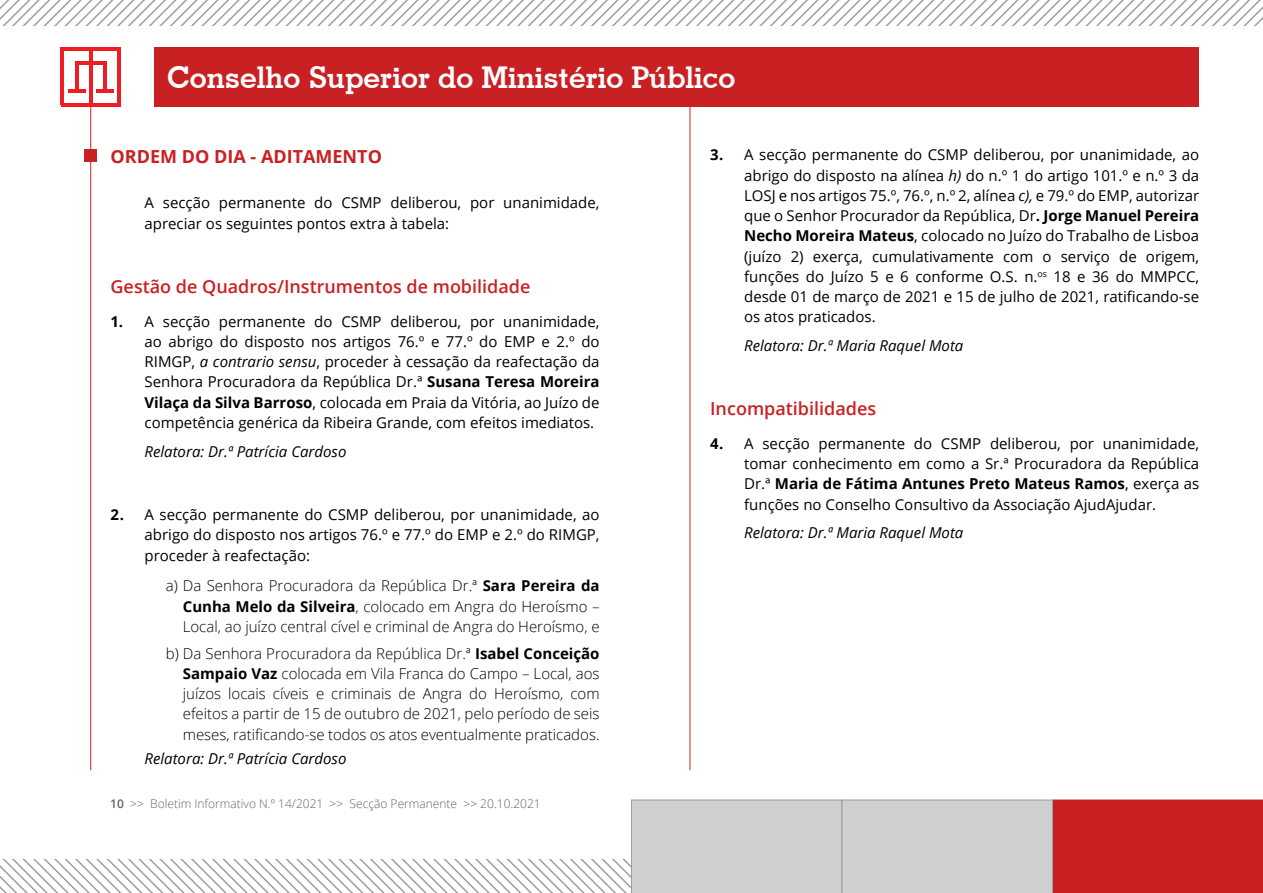
<style>
.page{position:relative;width:1263px;height:893px;background:#fff}
.page>*{position:absolute;margin:0;border:0;box-sizing:border-box;transform-origin:0 0}
.t1{font:700 30px "Geometric Slab 703 BT";color:#fff}
.t2{font:600 18px "Open Sans";color:#c92123}
.t3{font:700 18px "Open Sans";color:#c92123}
.t4{font:15px/20.2px "Open Sans";color:#000;text-align:justify}
.t5{font:300 15px/20.2px "Open Sans";color:#000;text-align:justify}
.t6{font:italic 15px "Open Sans";color:#000}
.t7{font:300 12px "Open Sans";color:#646464}
.s1{font-weight:700}
.s2{font-style:italic}
.s3{font-weight:600}
</style>
<div class="page">
<svg style="left:0;top:800px;width:1263px;height:93px"></svg>
<div style="left:154px;top:47px;width:1045px;height:60px;background:#c92123"></div>
<hr style="left:90px;top:104px;width:1px;height:666px;background:#c92123">
<hr style="left:75px;top:61px;width:3px;height:31px;background:#ed1d24">
<hr style="left:61px;top:47px;width:3px;height:58px;background:#ed1d24">
<hr style="left:117px;top:49px;width:3px;height:56px;background:#ed1d24">
<hr style="left:61px;top:103px;width:59px;height:4px;background:#ed1d24">
<hr style="left:61px;top:47px;width:59px;height:4px;background:#ed1d24">
<hr style="left:89px;top:48px;width:3px;height:56px;background:#ed1d24">
<hr style="left:68px;top:89px;width:17px;height:4px;background:#ed1d24">
<hr style="left:103px;top:61px;width:3px;height:31px;background:#ed1d24">
<hr style="left:75px;top:61px;width:31px;height:4px;background:#ed1d24">
<hr style="left:96px;top:89px;width:18px;height:4px;background:#ed1d24">
<hr style="left:690px;top:104px;width:1px;height:666px;background:#c92123">
<svg style="left:0;top:0;width:1263px;height:26px"></svg>
<div style="left:84px;top:149px;width:13px;height:13px;background:#c92123"></div>
<h1 class="t1" style="left:167px;top:60px;width:570px">Conselho Superior do Ministério Público</h1>
<p class="t3" style="left:111px;top:143px;width:176px">ORDEM DO DIA - Aditamento</p>
<p class="t4" style="left:145px;top:192px;width:456px">A secção permanente do CSMP deliberou, por unanimidade, apreciar os seguintes pontos extra à tabela:</p>
<p class="t2" style="left:111px;top:274px;width:421px">Gestão de Quadros/Instrumentos de mobilidade</p>
<p class="t4" style="left:145px;top:311px;width:456px;text-indent:-34px"><span class="s1">1.</span> A secção permanente do CSMP deliberou, por unanimidade, ao abrigo do disposto nos artigos 76.º e 77.º do EMP e 2.º do RIMGP, <span class="s2">a contrario sensu</span>, proceder à cessação da reafectação da Senhora Procuradora da República Dr.ª <span class="s1">Susana Teresa Moreira Vilaça da Silva Barroso</span>, colocada em Praia da Vitória, ao Juízo de competência genérica da Ribeira Grande, com efeitos imediatos.</p>
<p class="t6" style="left:145px;top:441px;width:203px">Relatora: Dr.ª Patrícia Cardoso</p>
<p class="t4" style="left:145px;top:504px;width:456px;text-indent:-34px"><span class="s1">2.</span> A secção permanente do CSMP deliberou, por unanimidade, ao abrigo do disposto nos artigos 76.º e 77.º do EMP e 2.º do RIMGP, proceder à reafectação:</p>
<p class="t5" style="left:183px;top:575px;width:418px;text-indent:-17px">a) Da Senhora Procuradora da República Dr.ª <span class="s1">Sara Pereira da Cunha Melo da Silveira</span>, colocado em Angra do Heroísmo – Local, ao juízo central cível e criminal de Angra do Heroísmo, e</p>
<p class="t5" style="left:183px;top:643px;width:418px;text-indent:-17px">b) Da Senhora Procuradora da República Dr.ª <span class="s1">Isabel Conceição Sampaio Vaz</span> colocada em Vila Franca do Campo – Local, aos juízos locais cíveis e criminais de Angra do Heroísmo, com efeitos a partir de 15 de outubro de 2021, pelo período de seis meses, ratificando-se todos os atos eventualmente praticados.</p>
<p class="t6" style="left:145px;top:748px;width:203px">Relatora: Dr.ª Patrícia Cardoso</p>
<p class="t7" style="left:110px;top:795px;width:432px"><span class="s3">10</span> &gt;&gt; Boletim Informativo N.º 14/2021 &gt;&gt; Secção Permanente &gt;&gt; 20.10.2021</p>
<p class="t4" style="left:744px;top:144px;width:456px;text-indent:-34px"><span class="s1">3.</span> A secção permanente do CSMP deliberou, por unanimidade, ao abrigo do disposto na alínea <span class="s2">h)</span> do n.º 1 do artigo 101.º e n.º 3 da LOSJ e nos artigos 75.º, 76.º, n.º 2, alínea <span class="s2">c),</span> e 79.º do EMP, autorizar que o Senhor Procurador da República, Dr<span class="s1">. Jorge Manuel Pereira Necho Moreira Mateus</span>, colocado no Juízo do Trabalho de Lisboa (juízo 2) exerça, cumulativamente com o serviço de origem, funções do Juízo 5 e 6 conforme O.S. n.<sup>os</sup> 18 e 36 do MMPCC, desde 01 de março de 2021 e 15 de julho de 2021, ratificando-se os atos praticados.</p>
<p class="t6" style="left:744px;top:335px;width:221px">Relatora: Dr.ª Maria Raquel Mota</p>
<p class="t2" style="left:710px;top:396px;width:168px">Incompatibilidades</p>
<p class="t4" style="left:744px;top:433px;width:456px;text-indent:-34px"><span class="s1">4.</span> A secção permanente do CSMP deliberou, por unanimidade, tomar conhecimento em como a Sr.ª Procuradora da República Dr.ª <span class="s1">Maria de Fátima Antunes Preto Mateus Ramos</span>, exerça as funções no Conselho Consultivo da Associação AjudAjudar.</p>
<p class="t6" style="left:744px;top:523px;width:221px">Relatora: Dr.ª Maria Raquel Mota</p>
</div>
